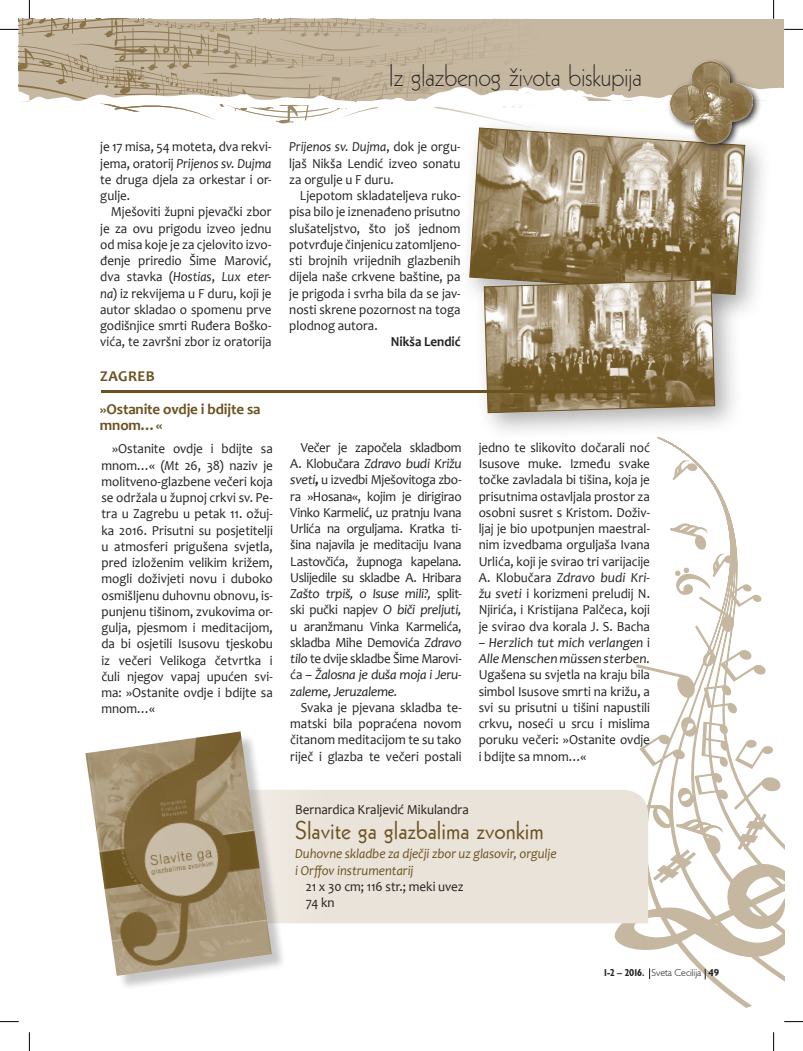
<style>
.page{position:relative;width:803px;height:1051px;background:#fff}
.page>*{position:absolute;margin:0;border:0;box-sizing:border-box;transform-origin:0 0}
.t1{font:30px "Geometric 231 BT Light C";letter-spacing:-.015em;color:#231f20;scale:.95 1}
.t2{font:25px "Geometric 231 BT Roman C";color:#6b5220}
.t3{font:700 15px/32.5px "Candara";letter-spacing:-.01em;color:#6b5220}
.t4{font:13.75px/16.2px "Candara";color:#231f20;text-align:justify;scale:.95 1}
.t5{font:italic 13.75px/16.2px "Candara";letter-spacing:-.005em;color:#6b5220;scale:.95 1}
.t6{font:italic 13.75px/16.2px "Candara";letter-spacing:-.005em;color:#231f20}
.t7{font:700 13.75px "Candara";color:#231f20;scale:.95 1}
.t8{font:300 10px "Humanist 521 BT";color:#231f20}
.s1{font-style:italic}
.s2{font-weight:700}
.s3{font-style:normal}
.s4{font-weight:700;font-stretch:condensed}
</style>
<div class="page">
<div style="left:459px;top:117px;width:314px;height:206px;background:#231f20;opacity:.35"></div>
<svg style="left:469px;top:153px;width:276px;height:142px;background:#a29070"></svg>
<svg style="left:604px;top:441px;width:180px;height:567px"></svg>
<div style="left:287px;top:790px;width:361px;height:133px;background:#eae3d9"></div>
<div style="left:88px;top:734px;width:199px;height:257px;background:#231f20;opacity:.25"></div>
<img style="left:85px;top:731px;width:187px;height:245px">
<div style="left:473px;top:269px;width:270px;height:172px;background:#231f20;opacity:.35"></div>
<svg style="left:483px;top:279px;width:232px;height:134px;background:#9e8c6b"></svg>
<hr style="left:102px;top:390px;width:548px;height:2px;background:#6b5220">
<svg style="left:0;top:1021px;width:19px;height:1px"></svg>
<svg style="left:784px;top:1021px;width:19px;height:1px"></svg>
<svg style="left:29px;top:1032px;width:1px;height:19px"></svg>
<svg style="left:0;top:0;width:803px;height:153px"></svg>
<svg style="left:773px;top:1032px;width:1px;height:19px"></svg>
<p class="t4" style="left:100px;top:139px;width:182px">je 17 misa, 54 moteta, dva rekvi&shy;jema, oratorij <span class="s1">Prijenos sv. Dujma </span>te druga djela za orkestar i or&shy;gulje.</p>
<p class="t4" style="left:100px;top:204px;width:182px;text-indent:11px">Mješoviti župni pjevački zbor je za ovu prigodu izveo jednu od misa koje je za cjelovito izvo&shy;đenje priredio Šime Marović, dva stavka (<span class="s1">Hostias</span>, <span class="s1">Lux eter&shy;na</span>) iz rekvijema u F duru, koji je autor skladao o spomenu prve godišnjice smrti Ruđera Boško&shy;vića, te završni zbor iz oratorija</p>
<h1 class="t1" style="left:388px;top:56px;width:269px">Iz glazbenog života biskupija</h1>
<h1 class="t1" style="left:405px;top:65px;width:269px">Iz glazbenog života biskupija</h1>
<p class="t4" style="left:289px;top:139px;width:182px"><span class="s1">Prijenos sv. Dujma</span>, dok je orgu&shy;ljaš Nikša Lendić izveo sonatu za orgulje u F duru.</p>
<p class="t4" style="left:289px;top:187px;width:182px;text-indent:11px">Ljepotom skladateljeva ruko&shy;pisa bilo je iznenađeno prisutno slušateljstvo, što još jednom potvrđuje činjenicu zatomljeno&shy;sti brojnih vrijednih glazbenih dijela naše crkvene baštine, pa je prigoda i svrha bila da se jav&shy;nosti skrene pozornost na toga plodnog autora.</p>
<p class="t7" style="left:391px;top:333px;width:75px">Nikša Lendić</p>
<p class="t3" style="left:100px;top:360px;width:162px">ZAGREB<br>»Ostanite ovdje i bdijte sa</p>
<p class="t3" style="left:100px;top:409px;width:64px">mnom…«</p>
<p class="t4" style="left:102px;top:440px;width:182px;text-indent:11px">»Ostanite ovdje i bdijte sa mnom…« (<span class="s1">Mt</span> 26, 38) naziv je molitveno-glazbene večeri koja se održala u župnoj crkvi sv. Pe&shy;tra u Zagrebu u petak 11. ožuj&shy;ka 2016. Prisutni su posjetitelji u atmosferi prigušena svjetla, pred izloženim velikim križem, mogli doživjeti novu i duboko osmišljenu duhovnu obnovu, is&shy;punjenu tišinom, zvukovima or&shy;gulja, pjesmom i meditacijom, da bi osjetili Isusovu tjeskobu iz večeri Velikoga četvrtka i čuli njegov vapaj upućen svi&shy;ma: »Ostanite ovdje i bdijte sa mnom…«</p>
<p class="t4" style="left:290px;top:439px;width:182px;text-indent:11px">Večer je započela skladbom A. Klobučara <span class="s1">Zdravo budi Križu sveti</span><span class="s2">,</span> u izvedbi Mješovitoga zbo&shy;ra »Hosana«, kojim je dirigirao Vinko Karmelić, uz pratnju Ivana Urlića na orguljama. Kratka ti&shy;šina najavila je meditaciju Ivana Lastovčića, župnoga kapelana.<br>Uslijedile su skladbe A. Hribara <span class="s1">Zašto trpiš, o Isuse mili?,</span> split&shy;ski pučki napjev <span class="s1">O biči preljuti, </span>u aranžmanu Vinka Karmelića, skladba Mihe Demovića <span class="s1">Zdravo tilo</span> te dvije skladbe Šime Marovi&shy;ća – <span class="s1">Žalosna je duša moja i Jeru&shy;zaleme, Jeruzaleme.</span></p>
<p class="t4" style="left:290px;top:699px;width:182px;text-indent:11px">Svaka je pjevana skladba te&shy;matski bila popraćena novom čitanom meditacijom te su tako riječ i glazba te večeri postali</p>
<p class="t4" style="left:479px;top:439px;width:182px">jedno te slikovito dočarali noć Isusove muke. Između svake točke zavladala bi tišina, koja je prisutnima ostavljala prostor za osobni susret s Kristom. Doživ&shy;ljaj je bio upotpunjen maestral&shy;nim izvedbama orguljaša Ivana Urlića, koji je svirao tri varijacije A. Klobučara <span class="s1">Zdravo budi Kri&shy;žu sveti</span> i korizmeni preludij N.<br>Njirića, i Kristijana Palčeca, koji je svirao dva korala J. S. Bacha</p>
<p class="t6" style="left:479px;top:634px;width:173px"><span class="s3">–</span> Herzlich tut mich verlangen <span class="s3">i<br></span>Alle Menschen müssen sterben.</p>
<p class="t4" style="left:479px;top:667px;width:182px">Ugašena su svjetla na kraju bila simbol Isusove smrti na križu, a svi su prisutni u tišini napustili crkvu, noseći u srcu i mislima poruku večeri: »Ostanite ovdje i bdijte sa mnom…«</p>
<p class="t4" style="left:295px;top:801px;width:184px">Bernardica Kraljević Mikulandra</p>
<h2 class="t2" style="left:295px;top:813px;width:250px">Slavite ga glazbalima zvonkim</h2>
<p class="t5" style="left:295px;top:845px;width:277px">Duhovne skladbe za dječji zbor uz glasovir, orgulje i Orffov instrumentarij</p>
<p class="t4" style="left:306px;top:878px;width:168px">21 x 30 cm; 116 str.; meki uvez<br>74 kn</p>
<p class="t8" style="left:604px;top:967px;width:117px"><span class="s4">1-2 – 2016.</span> Sveta Cecilija <span class="s2">49</span></p>
</div>
